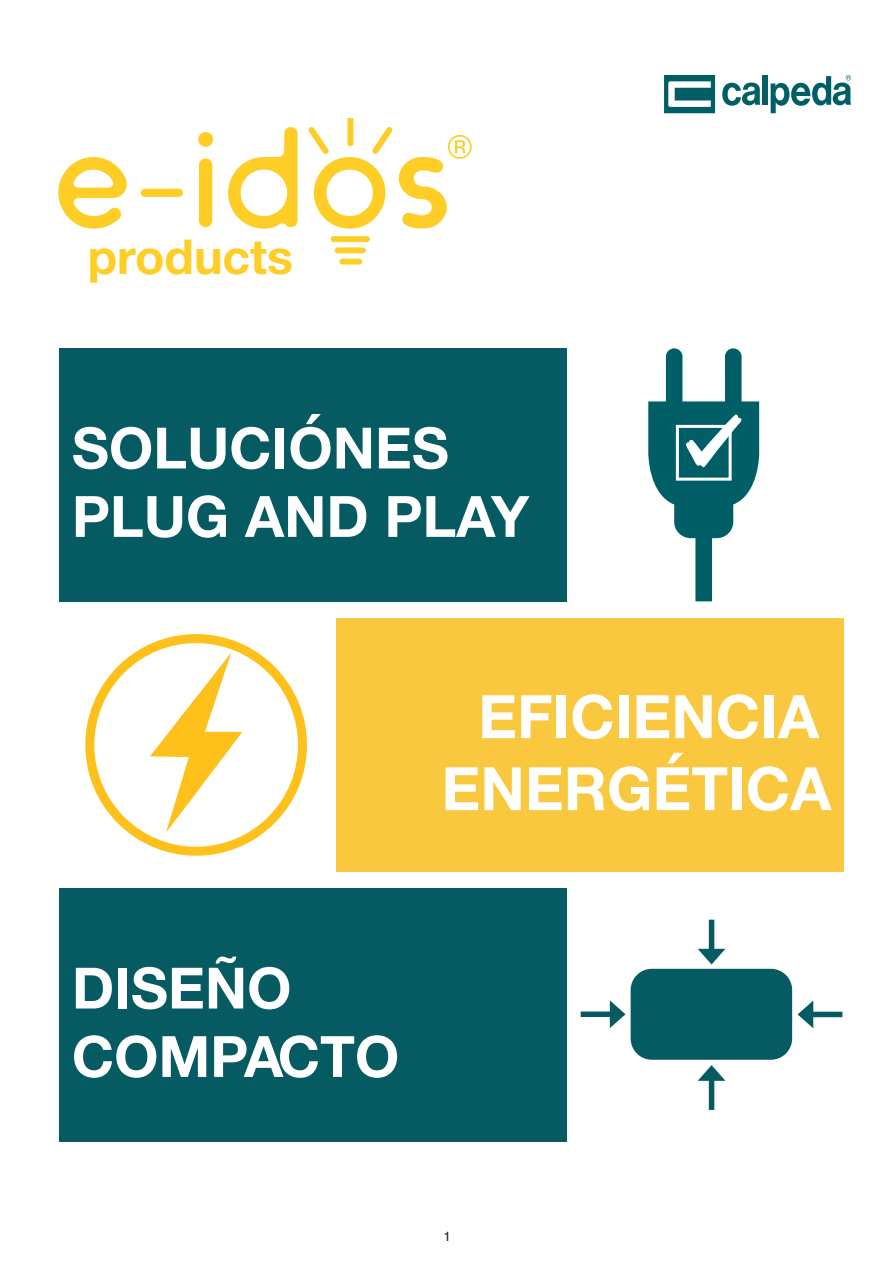
<style>
.page{position:relative;width:893px;height:1263px;background:#fff}
.page>*{position:absolute;margin:0;border:0;box-sizing:border-box;transform-origin:0 0}
.t1{font:700 60px/72px "Helvetica Neue";color:#fff;text-align:center}
.t2{font:700 57px/68.4px "Helvetica Neue";color:#fff}
.t3{font:700 48.15px "Helvetica Neue";color:#fecd26}
.t4{font:13.5px "Helvetica";color:#231f20}
</style>
<div class="page">
<div style="left:762px;top:75px;width:6px;height:30px;background:#005f66"></div>
<svg style="left:722px;top:82px;width:38px;height:24px"></svg>
<svg style="left:771px;top:75px;width:80px;height:38px"></svg>
<svg style="left:664px;top:75px;width:51px;height:38px"></svg>
<svg style="left:141px;top:189px;width:42px;height:8px"></svg>
<svg style="left:58px;top:157px;width:69px;height:72px"></svg>
<svg style="left:198px;top:132px;width:15px;height:95px"></svg>
<svg style="left:331px;top:236px;width:39px;height:17px"></svg>
<svg style="left:339px;top:259px;width:23px;height:6px"></svg>
<svg style="left:228px;top:127px;width:70px;height:102px"></svg>
<svg style="left:308px;top:119px;width:84px;height:110px"></svg>
<svg style="left:399px;top:135px;width:73px;height:94px"></svg>
<div style="left:59px;top:348px;width:507px;height:253px;background:#065a62"></div>
<div style="left:337px;top:618px;width:507px;height:253px;background:#fac83e"></div>
<div style="left:59px;top:888px;width:507px;height:253px;background:#065a62"></div>
<svg style="left:648px;top:348px;width:111px;height:253px"></svg>
<svg style="left:85px;top:634px;width:222px;height:222px"></svg>
<div style="left:631px;top:969px;width:161px;height:91px;background:#065a62;border-radius:21px"></div>
<svg style="left:698px;top:920px;width:27px;height:44px"></svg>
<svg style="left:698px;top:1065px;width:27px;height:45px"></svg>
<svg style="left:798px;top:1000px;width:44px;height:28px"></svg>
<svg style="left:581px;top:1000px;width:44px;height:28px"></svg>
<p class="t3" style="left:88px;top:219px;width:207px">products</p>
<p class="t2" style="left:72px;top:415px;width:459px">SOLUCIÓNES<br>PLUG AND PLAY</p>
<p class="t1" style="left:441px;top:682px;width:391px">EFICIENCIA<br>ENERGÉTICA</p>
<p class="t2" style="left:72px;top:955px;width:329px">DISEÑO<br>COMPACTO</p>
<p class="t4" style="left:443px;top:1230px;width:9px">1</p>
</div>
